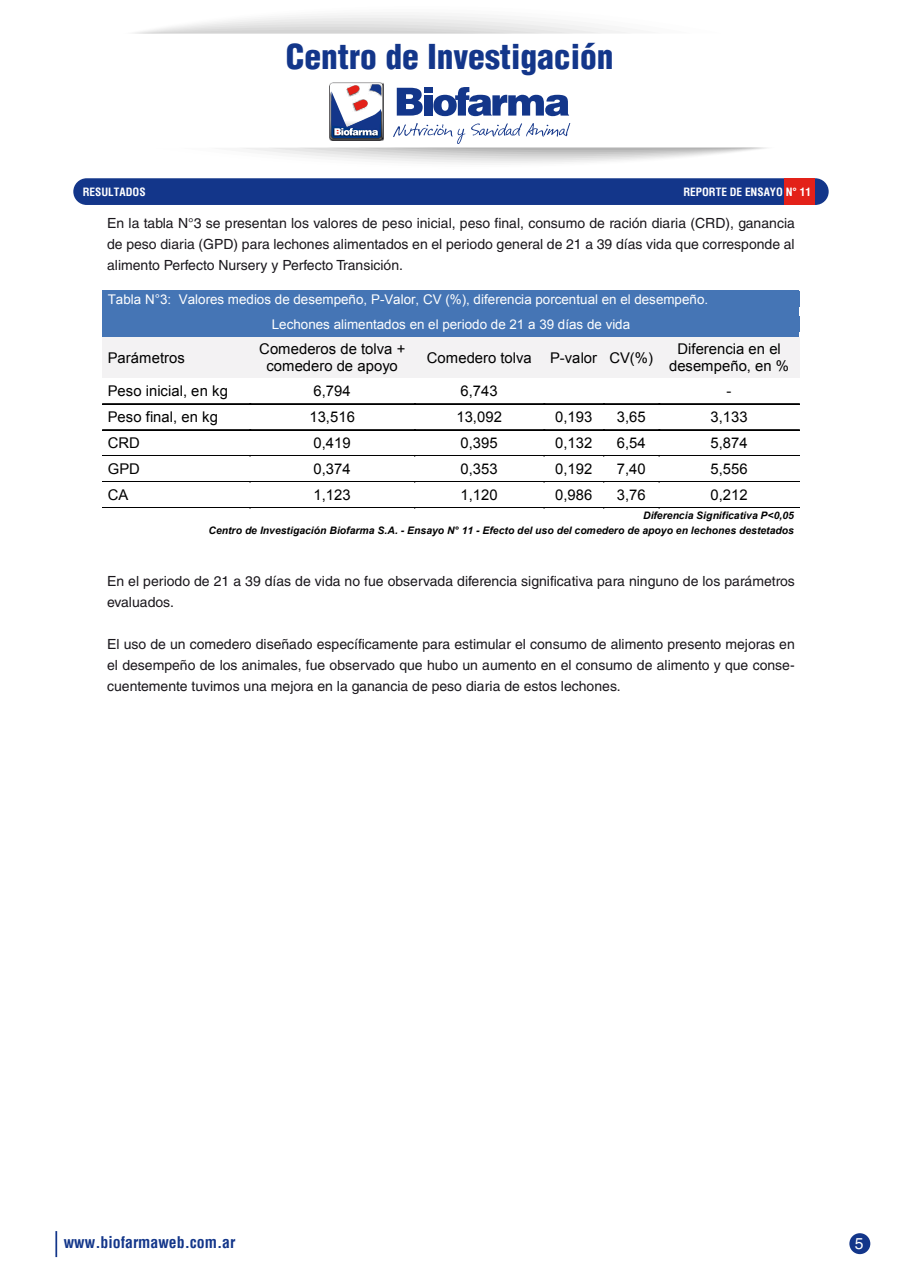
<style>
.page{position:relative;width:902px;height:1269px;background:#fff}
.page>*{position:absolute;margin:0;border:0;box-sizing:border-box;transform-origin:0 0}
.t1{font:900 condensed 33.43px "Helvetica LT Std";color:#13368a}
.t2{font:700 condensed 15.75px "Helvetica";color:#13368a}
.t3{font:15.75px "Helvetica LT Std";color:#fff}
.t4{font:14.7px/17px "Arial";color:#000;text-align:center}
.t5{font:14px/21px "Helvetica LT Std";color:#1a171c;text-align:justify}
.t6{font:13.3px/25.2px "Arial";letter-spacing:.005em;color:#fff}
.t7{font:700 condensed 11.2px "Helvetica";color:#fff}
.t8{font:italic 700 10.33px/14.9px "Arial";color:#000;text-align:right}
</style>
<div class="page">
<svg style="left:135px;top:15px;width:492px;height:19px"></svg>
<svg style="left:242px;top:83px;width:524px;height:80px"></svg>
<div style="left:73px;top:178px;width:755px;height:27px;background:#13368a;border-radius:13px"></div>
<div style="left:783px;top:178px;width:31px;height:27px;background:#e32119"></div>
<div style="left:849px;top:1233px;width:21px;height:21px;background:#13368a;border-radius:50%"></div>
<hr style="left:55px;top:1231px;width:2px;height:26px;background:#13368a">
<div style="left:103px;top:290px;width:696px;height:49px;background:#4575b5"></div>
<div style="left:103px;top:337px;width:147px;height:12px;background:#f3f2f3"></div>
<div style="left:103px;top:349px;width:5px;height:17px;background:#f3f2f3"></div>
<div style="left:245px;top:349px;width:5px;height:17px;background:#f3f2f3"></div>
<div style="left:103px;top:366px;width:147px;height:12px;background:#f3f2f3"></div>
<div style="left:108px;top:349px;width:137px;height:17px;background:#f3f2f3"></div>
<hr style="left:250px;top:337px;width:164px;height:4px;background:#f3f2f3">
<div style="left:250px;top:341px;width:5px;height:34px;background:#f3f2f3"></div>
<div style="left:409px;top:341px;width:5px;height:34px;background:#f3f2f3"></div>
<hr style="left:250px;top:375px;width:164px;height:3px;background:#f3f2f3">
<div style="left:255px;top:341px;width:154px;height:16px;background:#f3f2f3"></div>
<div style="left:255px;top:357px;width:154px;height:18px;background:#f3f2f3"></div>
<div style="left:414px;top:337px;width:130px;height:12px;background:#f3f2f3"></div>
<div style="left:414px;top:349px;width:6px;height:17px;background:#f3f2f3"></div>
<div style="left:538px;top:349px;width:6px;height:17px;background:#f3f2f3"></div>
<div style="left:414px;top:366px;width:130px;height:12px;background:#f3f2f3"></div>
<div style="left:420px;top:349px;width:118px;height:17px;background:#f3f2f3"></div>
<div style="left:544px;top:337px;width:59px;height:12px;background:#f3f2f3"></div>
<div style="left:544px;top:349px;width:5px;height:17px;background:#f3f2f3"></div>
<div style="left:598px;top:349px;width:5px;height:17px;background:#f3f2f3"></div>
<div style="left:544px;top:366px;width:59px;height:12px;background:#f3f2f3"></div>
<div style="left:549px;top:349px;width:49px;height:17px;background:#f3f2f3"></div>
<div style="left:603px;top:337px;width:56px;height:12px;background:#f3f2f3"></div>
<div style="left:603px;top:349px;width:5px;height:17px;background:#f3f2f3"></div>
<div style="left:653px;top:349px;width:6px;height:17px;background:#f3f2f3"></div>
<div style="left:603px;top:366px;width:56px;height:12px;background:#f3f2f3"></div>
<div style="left:608px;top:349px;width:45px;height:17px;background:#f3f2f3"></div>
<hr style="left:659px;top:337px;width:140px;height:4px;background:#f3f2f3">
<div style="left:659px;top:341px;width:5px;height:34px;background:#f3f2f3"></div>
<div style="left:794px;top:341px;width:5px;height:34px;background:#f3f2f3"></div>
<hr style="left:659px;top:375px;width:140px;height:3px;background:#f3f2f3">
<div style="left:664px;top:341px;width:130px;height:16px;background:#f3f2f3"></div>
<div style="left:664px;top:357px;width:130px;height:18px;background:#f3f2f3"></div>
<hr style="left:103px;top:404px;width:147px;height:1px;background:#000">
<hr style="left:103px;top:403px;width:147px;height:1px;background:#000">
<hr style="left:251px;top:404px;width:163px;height:1px;background:#000">
<hr style="left:251px;top:403px;width:163px;height:1px;background:#000">
<hr style="left:415px;top:404px;width:129px;height:1px;background:#000">
<hr style="left:415px;top:403px;width:129px;height:1px;background:#000">
<hr style="left:544px;top:404px;width:59px;height:1px;background:#000">
<hr style="left:544px;top:403px;width:59px;height:1px;background:#000">
<hr style="left:604px;top:404px;width:55px;height:1px;background:#000">
<hr style="left:604px;top:403px;width:55px;height:1px;background:#000">
<hr style="left:659px;top:404px;width:140px;height:1px;background:#000">
<hr style="left:659px;top:403px;width:140px;height:1px;background:#000">
<hr style="left:103px;top:430px;width:147px;height:1px;background:#000">
<hr style="left:103px;top:429px;width:147px;height:1px;background:#000">
<hr style="left:251px;top:430px;width:163px;height:1px;background:#000">
<hr style="left:251px;top:429px;width:163px;height:1px;background:#000">
<hr style="left:415px;top:430px;width:129px;height:1px;background:#000">
<hr style="left:415px;top:429px;width:129px;height:1px;background:#000">
<hr style="left:544px;top:430px;width:59px;height:1px;background:#000">
<hr style="left:544px;top:429px;width:59px;height:1px;background:#000">
<hr style="left:604px;top:430px;width:55px;height:1px;background:#000">
<hr style="left:604px;top:429px;width:55px;height:1px;background:#000">
<hr style="left:659px;top:430px;width:140px;height:1px;background:#000">
<hr style="left:659px;top:429px;width:140px;height:1px;background:#000">
<hr style="left:103px;top:455px;width:147px;height:1px;background:#000">
<hr style="left:251px;top:455px;width:163px;height:1px;background:#000">
<hr style="left:415px;top:455px;width:129px;height:1px;background:#000">
<hr style="left:544px;top:455px;width:59px;height:1px;background:#000">
<hr style="left:604px;top:455px;width:55px;height:1px;background:#000">
<hr style="left:659px;top:455px;width:140px;height:1px;background:#000">
<hr style="left:103px;top:481px;width:147px;height:1px;background:#000">
<hr style="left:251px;top:481px;width:163px;height:1px;background:#000">
<hr style="left:415px;top:481px;width:129px;height:1px;background:#000">
<hr style="left:544px;top:481px;width:59px;height:1px;background:#000">
<hr style="left:604px;top:481px;width:55px;height:1px;background:#000">
<hr style="left:659px;top:481px;width:140px;height:1px;background:#000">
<hr style="left:103px;top:507px;width:147px;height:1px;background:#000">
<hr style="left:251px;top:507px;width:163px;height:1px;background:#000">
<hr style="left:415px;top:507px;width:129px;height:1px;background:#000">
<hr style="left:544px;top:507px;width:59px;height:1px;background:#000">
<hr style="left:604px;top:507px;width:55px;height:1px;background:#000">
<hr style="left:659px;top:507px;width:140px;height:1px;background:#000">
<h1 class="t1" style="left:286px;top:35px;width:329px">Centro de Investigación</h1>
<p class="t7" style="left:83px;top:185px;width:64px">RESULTADOS</p>
<p class="t7" style="left:683px;top:185px;width:129px">REPORTE DE ENSAYO N° 11</p>
<p class="t5" style="left:107px;top:213px;width:689px">En la tabla N°3 se presentan los valores de peso inicial, peso final, consumo de ración diaria (CRD), ganancia de peso diaria (GPD) para lechones alimentados en el periodo general de 21 a 39 días vida que corresponde al alimento Perfecto Nursery y Perfecto Transición.</p>
<p class="t6" style="left:272px;top:287px;width:438px;text-indent:-164px">Tabla N°3: Valores medios de desempeño, P-Valor, CV (%), diferencia porcentual en el desempeño.<br>Lechones alimentados en el periodo de 21 a 39 días de vida</p>
<p class="t4" style="left:108px;top:349px;width:78px">Parámetros</p>
<p class="t4" style="left:259px;top:341px;width:148px">Comederos de tolva + comedero de apoyo</p>
<p class="t4" style="left:427px;top:349px;width:228px">Comedero tolva P-valor CV(%)</p>
<p class="t4" style="left:669px;top:341px;width:121px">Diferencia en el desempeño, en %</p>
<p class="t4" style="left:108px;top:383px;width:122px">Peso inicial, en kg</p>
<p class="t4" style="left:313px;top:383px;width:39px">6,794</p>
<p class="t4" style="left:460px;top:383px;width:39px">6,743</p>
<p class="t4" style="left:726px;top:383px;width:6px">-</p>
<p class="t4" style="left:108px;top:409px;width:112px">Peso final, en kg</p>
<p class="t4" style="left:309px;top:409px;width:47px">13,516</p>
<p class="t4" style="left:456px;top:409px;width:47px">13,092</p>
<p class="t4" style="left:555px;top:409px;width:39px">0,193</p>
<p class="t4" style="left:616px;top:409px;width:30px">3,65</p>
<p class="t4" style="left:710px;top:409px;width:39px">3,133</p>
<p class="t4" style="left:108px;top:435px;width:34px">CRD</p>
<p class="t4" style="left:313px;top:435px;width:39px">0,419</p>
<p class="t4" style="left:460px;top:435px;width:39px">0,395</p>
<p class="t4" style="left:555px;top:435px;width:39px">0,132</p>
<p class="t4" style="left:616px;top:435px;width:30px">6,54</p>
<p class="t4" style="left:710px;top:435px;width:39px">5,874</p>
<p class="t4" style="left:108px;top:461px;width:34px">GPD</p>
<p class="t4" style="left:313px;top:461px;width:39px">0,374</p>
<p class="t4" style="left:460px;top:461px;width:39px">0,353</p>
<p class="t4" style="left:555px;top:461px;width:39px">0,192</p>
<p class="t4" style="left:616px;top:461px;width:30px">7,40</p>
<p class="t4" style="left:710px;top:461px;width:39px">5,556</p>
<p class="t4" style="left:108px;top:486px;width:22px">CA</p>
<p class="t4" style="left:313px;top:486px;width:39px">1,123</p>
<p class="t4" style="left:460px;top:486px;width:39px">1,120</p>
<p class="t4" style="left:555px;top:486px;width:39px">0,986</p>
<p class="t4" style="left:616px;top:486px;width:30px">3,76</p>
<p class="t4" style="left:710px;top:486px;width:39px">0,212</p>
<p class="t8" style="left:208px;top:508px;width:586px">Diferencia Significativa P&lt;0,05<br>Centro de Investigación Biofarma S.A. - Ensayo N° 11 - Efecto del uso del comedero de apoyo en lechones destetados</p>
<p class="t5" style="left:107px;top:570px;width:689px">En el periodo de 21 a 39 días de vida no fue observada diferencia significativa para ninguno de los parámetros evaluados.</p>
<p class="t5" style="left:107px;top:633px;width:689px">El uso de un comedero diseñado específicamente para estimular el consumo de alimento presento mejoras en el desempeño de los animales, fue observado que hubo un aumento en el consumo de alimento y que conse&shy;cuentemente tuvimos una mejora en la ganancia de peso diaria de estos lechones.</p>
<p class="t2" style="left:64px;top:1232px;width:173px">www.biofarmaweb.com.ar</p>
<p class="t3" style="left:854px;top:1234px;width:10px">5</p>
</div>
